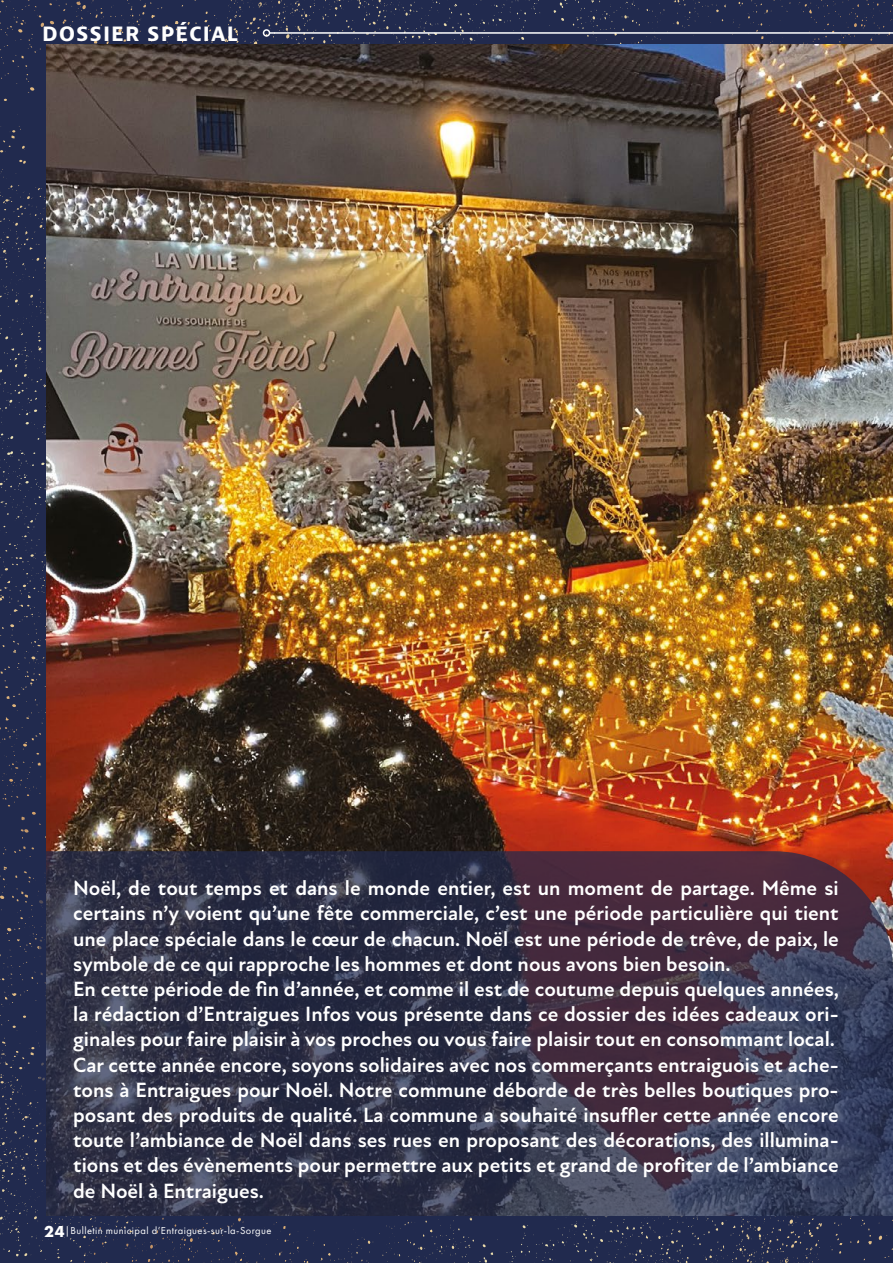
<style>
.page{position:relative;width:893px;height:1263px;background:#212a4e}
.page>*{position:absolute;margin:0;border:0;box-sizing:border-box;transform-origin:0 0}
.t1{font:700 21px/25.2px "Atten New";color:#fff}
.t2{font:700 21px "Bernina Sans";letter-spacing:.05em;color:#fff}
.t3{font:10.5px "Futura PT";letter-spacing:.04em;color:#fff}
.s1{font-weight:700;font-size:16.5px}
</style>
<div class="page">
<svg style="left:0;top:0;width:81px;height:10px"></svg>
<div style="left:0;top:817px;width:47px;height:32px;background:#212a4e"></div>
<hr style="left:270px;top:32px;width:623px;height:2px;background:#fff">
<div style="left:263px;top:29px;width:7px;height:8px;border:2px solid #fff;border-radius:50%"></div>
<img style="left:47px;top:44px;width:846px;height:807px">
<svg style="left:39px;top:851px;width:854px;height:367px;background:#363248"></svg>
<p class="t2" style="left:42px;top:20px;width:197px">DOSSIER SPÉCIAL</p>
<p class="t1" style="left:73px;top:876px;width:767px">Noël, de tout temps et dans le monde entier, est un moment de partage. Même si certains n’y voient qu’une fête commerciale, c’est une période particulière qui tient une place spéciale dans le cœur de chacun. Noël est une période de trêve, de paix, le symbole de ce qui rapproche les hommes et dont nous avons bien besoin.<br>En cette période de fin d’année, et comme il est de coutume depuis quelques années, la rédaction d’Entraigues Infos vous présente dans ce dossier des idées cadeaux ori&shy;ginales pour faire plaisir à vos proches ou vous faire plaisir tout en consommant local.<br>Car cette année encore, soyons solidaires avec nos commerçants entraiguois et ache&shy;tons à Entraigues pour Noël. Notre commune déborde de très belles boutiques pro&shy;posant des produits de qualité. La commune a souhaité insuffler cette année encore toute l’ambiance de Noël dans ses rues en proposant des décorations, des illumina&shy;tions et des évènements pour permettre aux petits et grand de profiter de l’ambiance de Noël à Entraigues.</p>
<p class="t3" style="left:44px;top:1225px;width:229px"><span class="s1">24</span>|Bulletin municipal d’Entraigues-sur-la-Sorgue</p>
</div>
